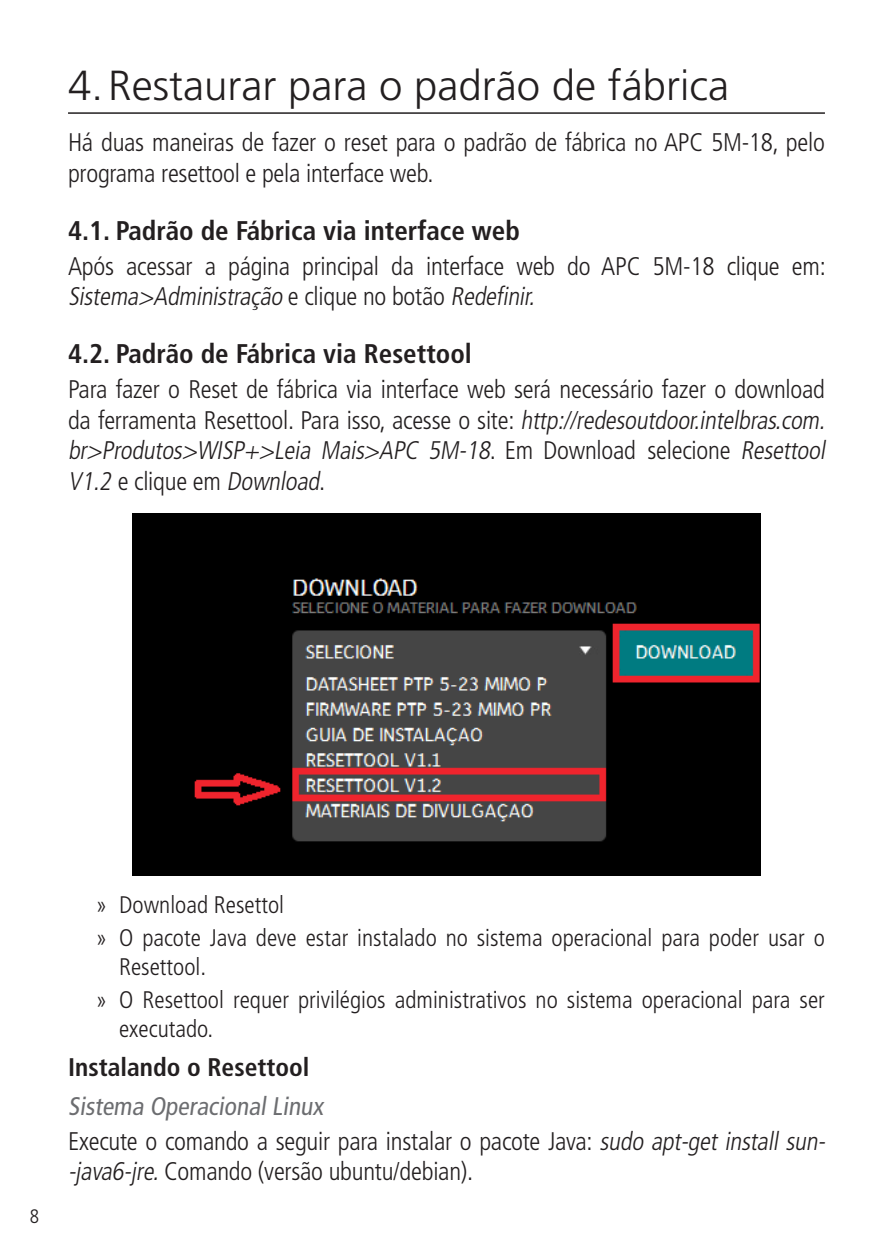
<style>
.page{position:relative;width:893px;height:1259px;background:#fff}
.page>*{position:absolute;margin:0;border:0;box-sizing:border-box;transform-origin:0 0}
.t1{font:300 42px "Frutiger LT Std";color:#231f20}
.t2{font:700 condensed 27px "Frutiger LT Std";color:#231f20}
._0__Corpo_de_texto{font:300 condensed 25.5px/30.6px "Frutiger LT Std";letter-spacing:-.01em;color:#231f20}
._4__Titulo_4{font:condensed 25.5px "Frutiger LT Std";color:#6c6d70}
._3__Titulo_3{font:700 condensed 25.5px "Frutiger LT Std";color:#231f20}
.t3{font:300 condensed 24px/28.8px "Frutiger LT Std";color:#231f20}
.t4{font:300 condensed 19.5px "Frutiger LT Std";color:#231f20}
.s1{font-style:italic}
</style>
<div class="page">
<hr style="left:68px;top:112px;width:757px;height:2px;background:#231f20">
<img style="left:132px;top:513px;width:628px;height:362px">
<p class="t1" style="left:68px;top:61px;width:663px">4.Restaurar para o padrão de fábrica</p>
<p class="_0__Corpo_de_texto" style="left:68px;top:128px;width:758px">Há duas maneiras de fazer o reset para o padrão de fábrica no APC 5M-18, pelo programa resettool e pela interface web.</p>
<p class="t2" style="left:68px;top:215px;width:453px">4.1. Padrão de Fábrica via interface web</p>
<p class="_0__Corpo_de_texto" style="left:68px;top:251px;width:759px">Após acessar a página principal da interface web do APC 5M-18 clique em:<br><span class="s1">Sistema&gt;Administração</span> e c l i q u e n o b o t ã o <span class="s1">Redefinir.</span></p>
<p class="t2" style="left:68px;top:338px;width:405px">4.2. Padrão de Fábrica via Resettool</p>
<p class="_0__Corpo_de_texto" style="left:68px;top:374px;width:763px">Para fazer o Reset de fábrica via interface web será necessário fazer o download da ferramenta Resettool. Para isso, acesse o site: <span class="s1">http://redesoutdoor.intelbras.com. br&gt;Produtos&gt;WISP+&gt;Leia Mais&gt;APC 5M-18</span>. E m D o w n l o a d s e l e c i o n e <span class="s1">Resettool V1.2</span> e cl i q ue em <span class="s1">Download</span>.</p>
<p class="t4" style="left:30px;top:1205px;width:11px">8</p>
<p class="t3" style="left:96px;top:890px;width:190px">» Download Resettol</p>
<p class="t3" style="left:119px;top:923px;width:707px;text-indent:-23px">» O pacote Java deve estar instalado no sistema operacional para poder usar o<br>Resettool.</p>
<p class="t3" style="left:119px;top:985px;width:707px;text-indent:-23px">» O Resettool requer privilégios administrativos no sistema operacional para ser executado.</p>
<p class="_3__Titulo_3" style="left:68px;top:1052px;width:243px">Instalando o Resettool</p>
<p class="_4__Titulo_4" style="left:68px;top:1091px;width:261px">Sistema Operacional Linux</p>
<p class="_0__Corpo_de_texto" style="left:68px;top:1126px;width:763px">Execute o comando a seguir para instalar o pacote Java: <span class="s1">sudo apt-get install sun--java6-jre.</span>Comando (versão ubuntu/debian).</p>
</div>
